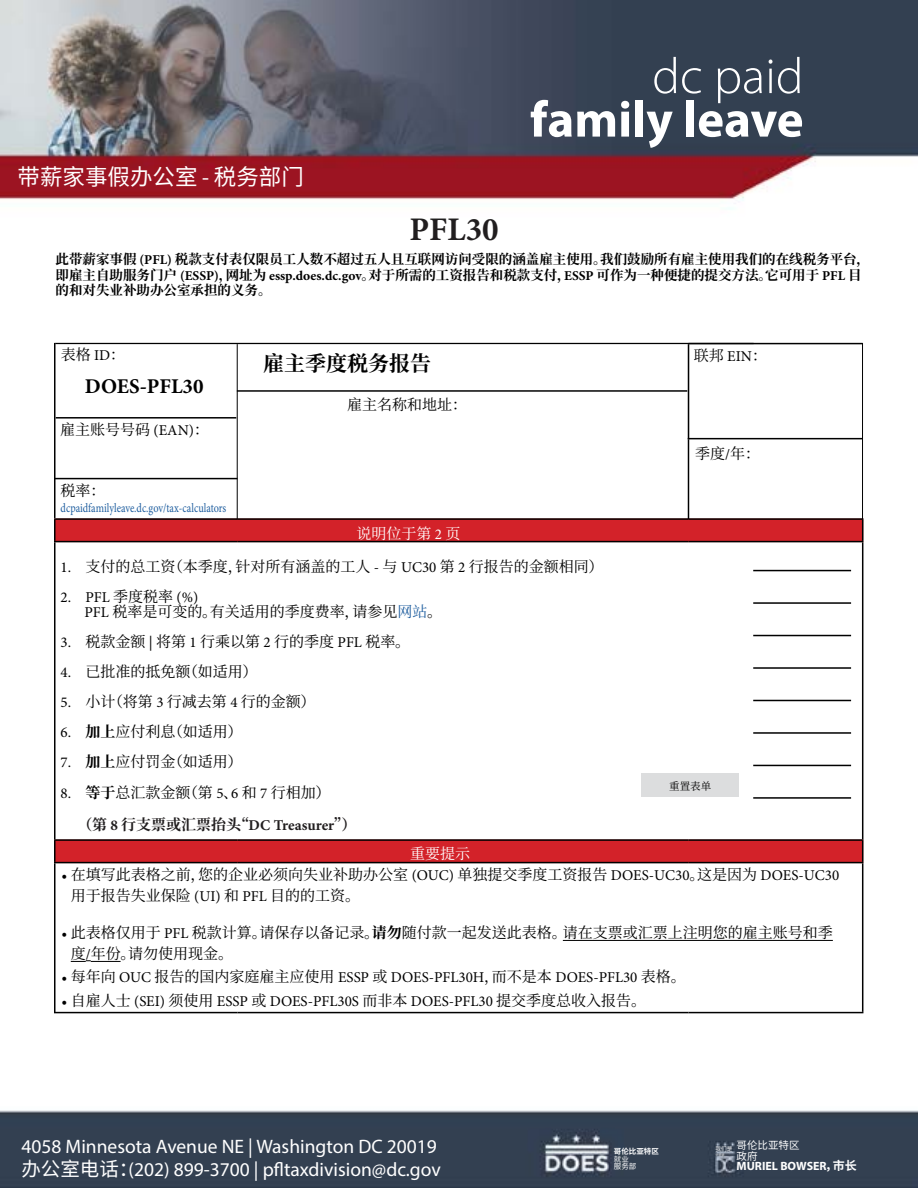
<style>
.page{position:relative;width:918px;height:1188px;background:#fff}
.page>*{position:absolute;margin:0;border:0;box-sizing:border-box;transform-origin:0 0}
.t1{font:700 51px "Myriad Pro";color:#fff}
.t2{font:300 51px "Myriad Pro";color:#fff}
.t3{font:700 33px "Minion Pro";color:#211e1f}
.t4{font:22.5px "Noto Sans CJ Ksc";color:#fff}
.t5{font:700 21px "Minion Pro";color:#000}
.t6{font:700 21px "Noto Serif SC";color:#000}
.t7{font:19.5px/23.4px "Myriad Pro";color:#fff}
.t8{font:15px/21px "Noto Serif SC";color:#000}
.t9{font:15px "Minion Pro";color:#000}
.t10{font:15px "Noto Serif SC";color:#fff}
.t11{font:700 13.5px/15.5px "Noto Serif SC";color:#000}
.t12{font:12.75px "Minion Pro";color:#1f5e9f;scale:.8 1}
.t13{font:700 12px "Myriad Pro";color:#fff}
.t14{font:10.5px/10.5px "Noto Sans CJ Ksc";color:#fff}
.t15{font:10.5px "Noto Serif SC";color:#000}
.t16{font:700 7.5px "Noto Sans CJ Ksc";color:#fff}
.t17{font:7.5px/7.5px "Noto Sans CJ Ksc";color:#fff}
.t18{font:6px "Noto Sans CJ Ksc";color:#fff;scale:.95 1}
.t19{font:3px "Noto Sans CJ Ksc";color:#fff}
.s1{font-family:"Myriad Pro"}
.s2{font-family:"Minion Pro"}
.s3{font-family:"Noto Serif SC"}
.s4{color:#1f5e9f}
.s5{font-weight:700}
.s6{font-weight:700;color:#211e1f}
.s7{font-family:"Minion Pro";font-weight:700;color:#211e1f}
.s8{font-family:"Noto Sans CJ Ksc"}
</style>
<div class="page">
<img style="left:0;top:1px;width:918px;height:1187px">
<svg style="left:56px;top:520px;width:806px;height:342px"></svg>
<hr style="left:55px;top:343px;width:699px;height:1px;background:#000">
<hr style="left:54px;top:343px;width:2px;height:175px;background:#000">
<hr style="left:237px;top:344px;width:1px;height:175px;background:#000">
<hr style="left:688px;top:343px;width:174px;height:1px;background:#000">
<hr style="left:688px;top:344px;width:1px;height:96px;background:#000">
<hr style="left:862px;top:343px;width:1px;height:176px;background:#000">
<hr style="left:56px;top:417px;width:180px;height:2px;background:#000">
<hr style="left:237px;top:390px;width:450px;height:2px;background:#000">
<hr style="left:688px;top:440px;width:1px;height:79px;background:#000">
<hr style="left:54px;top:478px;width:184px;height:1px;background:#000">
<hr style="left:688px;top:438px;width:174px;height:1px;background:#000">
<hr style="left:54px;top:518px;width:184px;height:2px;background:#000">
<hr style="left:54px;top:520px;width:2px;height:21px;background:#000">
<hr style="left:238px;top:518px;width:450px;height:2px;background:#000">
<hr style="left:688px;top:518px;width:175px;height:2px;background:#000">
<svg style="left:862px;top:520px;width:1px;height:21px"></svg>
<hr style="left:54px;top:541px;width:184px;height:1px;background:#000">
<hr style="left:54px;top:542px;width:2px;height:297px;background:#000">
<hr style="left:238px;top:541px;width:450px;height:1px;background:#000">
<hr style="left:688px;top:541px;width:175px;height:1px;background:#000">
<hr style="left:54px;top:839px;width:184px;height:2px;background:#000">
<hr style="left:54px;top:841px;width:2px;height:21px;background:#000">
<hr style="left:238px;top:839px;width:450px;height:2px;background:#000">
<hr style="left:688px;top:839px;width:175px;height:2px;background:#000">
<svg style="left:862px;top:841px;width:1px;height:21px"></svg>
<hr style="left:54px;top:862px;width:184px;height:1px;background:#000">
<hr style="left:54px;top:863px;width:2px;height:150px;background:#000">
<hr style="left:238px;top:862px;width:450px;height:1px;background:#000">
<hr style="left:688px;top:862px;width:175px;height:1px;background:#000">
<hr style="left:862px;top:863px;width:1px;height:149px;background:#000">
<hr style="left:54px;top:1012px;width:184px;height:1px;background:#000">
<hr style="left:238px;top:1012px;width:450px;height:1px;background:#000">
<hr style="left:688px;top:1012px;width:175px;height:1px;background:#000">
<hr style="left:753px;top:570px;width:98px;height:1px;background:#000">
<hr style="left:753px;top:602px;width:98px;height:2px;background:#000">
<hr style="left:753px;top:635px;width:98px;height:1px;background:#000">
<hr style="left:753px;top:667px;width:98px;height:2px;background:#000">
<hr style="left:753px;top:700px;width:98px;height:1px;background:#000">
<hr style="left:753px;top:732px;width:98px;height:2px;background:#000">
<hr style="left:753px;top:765px;width:98px;height:1px;background:#000">
<hr style="left:753px;top:797px;width:98px;height:2px;background:#000">
<hr style="left:862px;top:542px;width:1px;height:297px;background:#000">
<div style="left:641px;top:773px;width:98px;height:24px;background:#dcddde"></div>
<hr style="left:563px;top:940px;width:270px;height:1px;background:#000">
<svg style="left:71px;top:960px;width:20px;height:2px"></svg>
<hr style="left:91px;top:961px;width:30px;height:1px;background:#000">
<h3 class="t4" style="left:18px;top:164px;width:288px">带薪家事假办公室 <span class="s1">-</span> 税务部门</h3>
<h1 class="t2" style="left:652px;top:45px;width:153px">dc paid</h1>
<h1 class="t1" style="left:530px;top:86px;width:275px">family leave</h1>
<h2 class="t3" style="left:410px;top:206px;width:91px">PFL30</h2>
<p class="t11" style="left:56px;top:252px;width:816px">此带薪家事假 <span class="s2">(PFL)</span> 税款支付表仅限员工人数不超过五人且互联网访问受限的涵盖雇主使用。我们鼓励所有雇主使用我们的在线税务平台，即雇主自助服务门户 <span class="s2">(ESSP)</span>，网址为 <span class="s2">essp.does.dc.gov</span>。对于所需的工资报告和税款支付，<span class="s2">ESSP</span> 可作为一种便捷的提交方法。它可用于 <span class="s2">PFL</span> 目的和对失业补助办公室承担的义务。</p>
<p class="t8" style="left:61px;top:345px;width:66px">表格 <span class="s2">ID</span>：</p>
<h3 class="t5" style="left:85px;top:372px;width:120px">DOES-PFL30</h3>
<p class="t8" style="left:60px;top:419px;width:150px">雇主账号号码 <span class="s2">(EAN)</span>：</p>
<p class="t8" style="left:61px;top:480px;width:46px">税率：</p>
<p class="t12" style="left:61px;top:499px;width:209px">dcpaidfamilyleave.dc.gov/tax-calculators</p>
<h3 class="t6" style="left:263px;top:351px;width:169px">雇主季度税务报告</h3>
<p class="t8" style="left:347px;top:394px;width:121px">雇主名称和地址：</p>
<p class="t10" style="left:357px;top:525px;width:106px">说明位于第 <span class="s2">2</span> 页</p>
<p class="t8" style="left:61px;top:556px;width:544px"><span class="s2">1.</span> 支付的总工资（本季度，针对所有涵盖的工人 <span class="s2">-</span> 与 <span class="s2">UC30</span> 第 <span class="s2">2</span> 行报告的金额相同）</p>
<p class="t9" style="left:61px;top:587px;width:139px">2. PFL <span class="s3">季度税率</span> (%)</p>
<p class="t8" style="left:85px;top:601px;width:359px"><span class="s2">PFL</span> 税率是可变的。有关适用的季度费率，请参见<span class="s4">网站</span>。</p>
<p class="t8" style="left:61px;top:631px;width:351px"><span class="s2">3.</span> 税款金额 <span class="s2">|</span> 将第 <span class="s2">1</span> 行乘以第 <span class="s2">2</span> 行的季度 <span class="s2">PFL</span> 税率。</p>
<p class="t8" style="left:61px;top:661px;width:198px"><span class="s2">4.</span> 已批准的抵免额（如适用）</p>
<p class="t8" style="left:61px;top:691px;width:257px"><span class="s2">5.</span> 小计（将第 <span class="s2">3</span> 行减去第 <span class="s2">4</span> 行的金额）</p>
<p class="t8" style="left:61px;top:721px;width:183px"><span class="s2">6.</span> <span class="s5">加上</span>应付利息（如适用）</p>
<p class="t8" style="left:61px;top:751px;width:183px"><span class="s2">7.</span> <span class="s5">加上</span>应付罚金（如适用）</p>
<p class="t8" style="left:77px;top:777px;width:281px;line-height:31.5px;text-indent:-17px"><span class="s2">8.</span> <span class="s5">等于</span>总汇款金额（第 <span class="s2">5</span>、<span class="s2">6</span> 和 <span class="s2">7</span> 行相加）<br><span class="s6">（第</span> <span class="s7">8</span> <span class="s6">行支票或汇票抬头“</span><span class="s7">DC Treasurer</span><span class="s6">”）</span></p>
<p class="t10" style="left:410px;top:845px;width:61px">重要提示</p>
<p class="t8" style="left:694px;top:346px;width:75px">联邦 <span class="s2">EIN</span>：</p>
<p class="t8" style="left:695px;top:444px;width:66px">季度<span class="s2">/</span>年：</p>
<p class="t15" style="left:669px;top:780px;width:43px">重置表单</p>
<p class="t8" style="left:71px;top:864px;width:770px;text-indent:-9px"><span class="s2">•</span> 在填写此表格之前，您的企业必须向失业补助办公室 <span class="s2">(OUC)</span> 单独提交季度工资报告 <span class="s2">DOES-UC30</span>。这是因为 <span class="s2">DOES-UC30</span>用于报告失业保险 <span class="s2">(UI)</span> 和 <span class="s2">PFL</span> 目的的工资。</p>
<p class="t8" style="left:71px;top:923px;width:764px;text-indent:-9px"><span class="s2">•</span> 此表格仅用于 <span class="s2">PFL</span> 税款计算。请保存以备记录。<span class="s5">请勿</span>随付款一起发送此表格。请在支票或汇票上注明您的雇主账号和季度<span class="s2">/</span>年份。请勿使用现金。</p>
<p class="t9" style="left:62px;top:968px;width:626px">• <span class="s3">每年向</span> OUC <span class="s3">报告的国内家庭雇主应使用</span> ESSP <span class="s3">或</span> DOES-PFL30H<span class="s3">，而不是本</span> DOES-PFL30 <span class="s3">表格。</span></p>
<p class="t9" style="left:62px;top:991px;width:586px">• <span class="s3">自雇人士</span> (SEI) <span class="s3">须使用</span> ESSP <span class="s3">或</span> DOES-PFL30S <span class="s3">而非本</span> DOES-PFL30 <span class="s3">提交季度总收入报告。</span></p>
<h3 class="t7" style="left:21px;top:1134px;width:421px">4058 Minnesota Avenue NE | Washington DC 20019<span class="s8">办公室电话：</span>(202) 899-3700 | pfltaxdivision@dc.gov</h3>
<p class="t16" style="left:614px;top:1147px;width:46px">哥伦比亚特区</p>
<p class="t17" style="left:614px;top:1155px;width:24px">就业服务部</p>
<p class="t14" style="left:737px;top:1141px;width:65px">哥伦比亚特区政府</p>
<p class="t13" style="left:737px;top:1159px;width:122px">MURIEL BOWSER<span class="s8">，市长</span></p>
<p class="t18" style="left:715px;top:1145px;width:19px">我们是</p>
<p class="t19" style="left:715px;top:1153px;width:10px">华盛顿</p>
</div>
